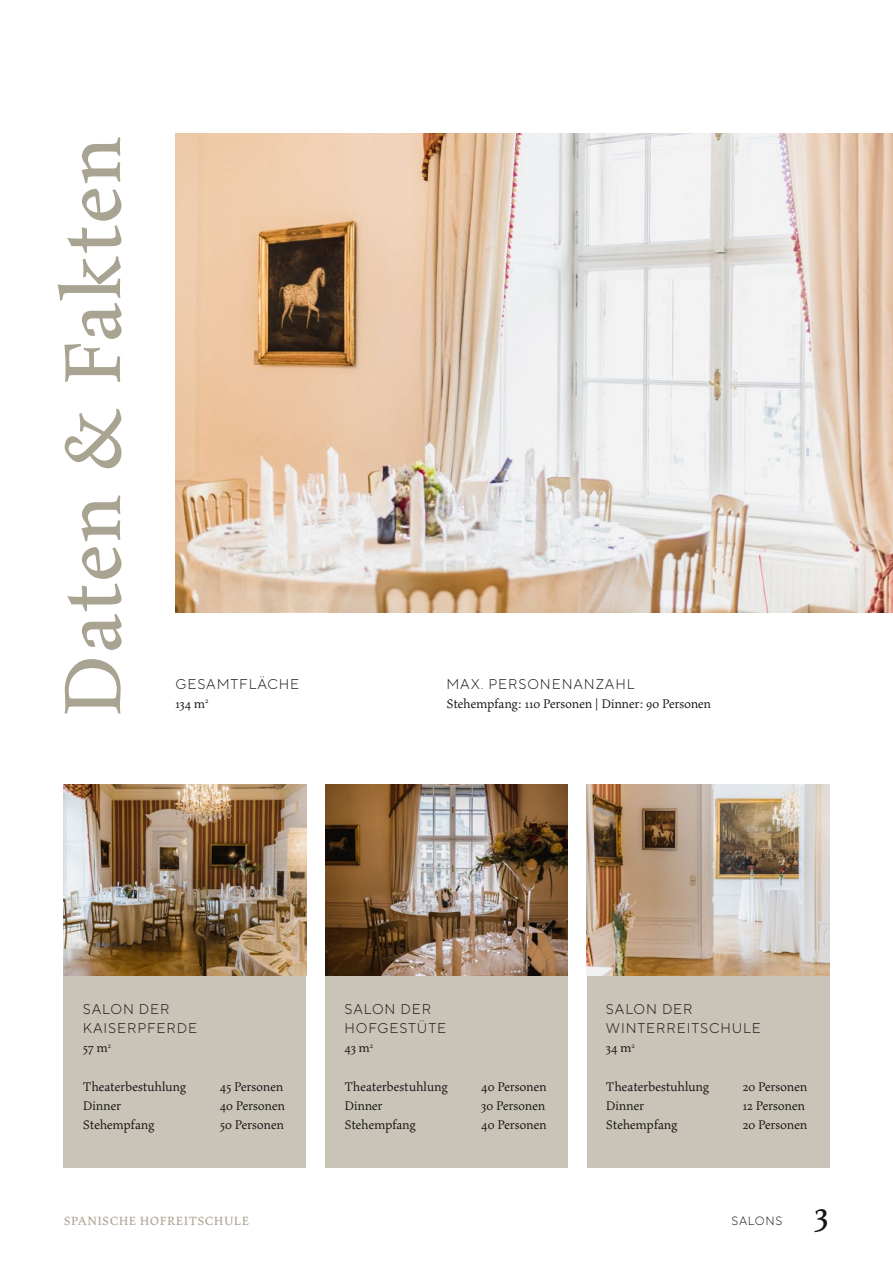
<style>
.page{position:relative;width:893px;height:1263px;background:#fff}
.page>*{position:absolute;margin:0;border:0;box-sizing:border-box;transform-origin:0 0}
.t1{font:90px "Maiola PE";letter-spacing:.025em;color:#a9a392}
.t2{font:37.5px "Maiola PE";color:#141415}
.t3{font:14.1px "Maiola PE";color:#141415}
.t4{font:300 14.1px/19.2px "TT Norms Pro";letter-spacing:.06em;color:#141415}
.t5{font:13.5px "Maiola PE";letter-spacing:.035em;color:#a9a392}
.t6{font:300 12px "TT Norms Pro";letter-spacing:.06em;color:#141415}
</style>
<div class="page">
<img style="left:175px;top:134px;width:718px;height:478px">
<div style="left:64px;top:804px;width:242px;height:363px;background:#c9c4b7"></div>
<div style="left:325px;top:804px;width:243px;height:363px;background:#c9c4b7"></div>
<div style="left:587px;top:804px;width:242px;height:363px;background:#c9c4b7"></div>
<img style="left:64px;top:784px;width:242px;height:192px">
<img style="left:325px;top:784px;width:243px;height:192px">
<img style="left:587px;top:784px;width:242px;height:192px">
<h1 class="t1" style="left:30px;top:718px;width:583px;rotate:-90deg">Daten &amp; Fakten</h1>
<p class="t4" style="left:175px;top:674px;width:125px">GESAMTFLÄCHE</p>
<p class="t3" style="left:175px;top:694px;width:34px">134 m<sup>2</sup></p>
<p class="t4" style="left:446px;top:674px;width:190px">MAX. PERSONENANZAHL</p>
<p class="t3" style="left:446px;top:694px;width:266px">Stehempfang: 110 Personen | Dinner: 90 Personen</p>
<p class="t4" style="left:83px;top:999px;width:116px">SALON DER<br>KAISERPFERDE</p>
<p class="t3" style="left:83px;top:1038px;width:30px">57 m<sup>2</sup></p>
<p class="t3" style="left:83px;top:1077px;width:105px">Theaterbestuhlung</p>
<p class="t3" style="left:220px;top:1077px;width:65px">45 Personen</p>
<p class="t3" style="left:83px;top:1096px;width:40px">Dinner</p>
<p class="t3" style="left:220px;top:1096px;width:67px">40 Personen</p>
<p class="t3" style="left:83px;top:1115px;width:73px">Stehempfang</p>
<p class="t3" style="left:220px;top:1115px;width:66px">50 Personen</p>
<p class="t4" style="left:344px;top:999px;width:103px">SALON DER<br>HOFGESTÜTE</p>
<p class="t3" style="left:344px;top:1038px;width:30px">43 m<sup>2</sup></p>
<p class="t3" style="left:344px;top:1077px;width:105px">Theaterbestuhlung</p>
<p class="t3" style="left:481px;top:1077px;width:67px">40 Personen</p>
<p class="t3" style="left:344px;top:1096px;width:40px">Dinner</p>
<p class="t3" style="left:481px;top:1096px;width:66px">30 Personen</p>
<p class="t3" style="left:344px;top:1115px;width:73px">Stehempfang</p>
<p class="t3" style="left:481px;top:1115px;width:67px">40 Personen</p>
<p class="t4" style="left:606px;top:999px;width:156px">SALON DER<br>WINTERREITSCHULE</p>
<p class="t3" style="left:606px;top:1038px;width:30px">34 m<sup>2</sup></p>
<p class="t3" style="left:606px;top:1077px;width:105px">Theaterbestuhlung</p>
<p class="t3" style="left:743px;top:1077px;width:66px">20 Personen</p>
<p class="t3" style="left:606px;top:1096px;width:40px">Dinner</p>
<p class="t3" style="left:743px;top:1096px;width:64px">12 Personen</p>
<p class="t3" style="left:606px;top:1115px;width:73px">Stehempfang</p>
<p class="t3" style="left:743px;top:1115px;width:66px">20 Personen</p>
<p class="t5" style="left:64px;top:1211px;width:187px">SPANISCHE HOFREITSCHULE</p>
<p class="t6" style="left:731px;top:1212px;width:53px">SALONS</p>
<h2 class="t2" style="left:815px;top:1187px;width:16px">3</h2>
</div>
